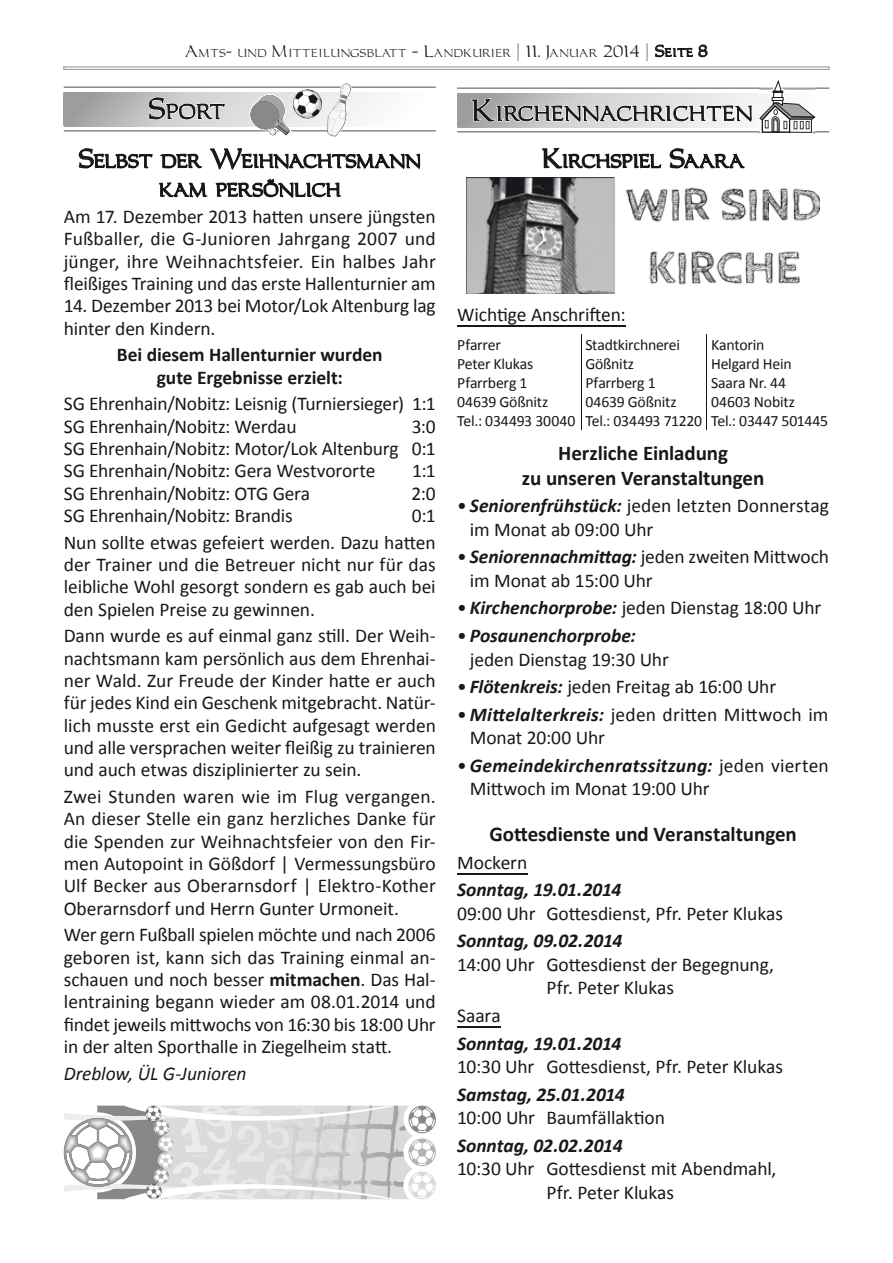
<style>
.page{position:relative;width:893px;height:1263px;background:#fff}
.page>*{position:absolute;margin:0;border:0;box-sizing:border-box;transform-origin:0 0}
.t1{font:700 21px/25.2px "Calibri";letter-spacing:-.005em;color:#1a171c;text-align:center}
.t2{font:19.5px/22.4px "Calibri";letter-spacing:-.01em;color:#1a171c}
.t3{font:italic 700 19.5px "Calibri";letter-spacing:-.005em;color:#1a171c}
.t4{font:700 19.5px/22.4px "Calibri";letter-spacing:-.005em;color:#1a171c;text-align:center}
.t5{font:italic 19.5px "Calibri";letter-spacing:-.005em;color:#1a171c}
.t6{font:15.75px/18.9px "Calibri";letter-spacing:-.015em;color:#1a171c}
.t7{font:15px "Carleton";color:#1a171c}
.s1{font-size:18px;color:#9d9ea0}
.s2{font-weight:700}
.s3{font-weight:700;font-style:italic}
</style>
<div class="page">
<svg style="left:64px;top:1105px;width:372px;height:94px"></svg>
<hr style="left:457px;top:326px;width:169px;height:1px;background:#1a171c">
<svg style="left:63px;top:44px;width:767px;height:154px"></svg>
<hr style="left:581px;top:334px;width:1px;height:96px;background:#1a171c">
<hr style="left:707px;top:334px;width:1px;height:96px;background:#1a171c">
<img style="left:466px;top:178px;width:354px;height:116px">
<hr style="left:457px;top:873px;width:70px;height:1px;background:#1a171c">
<hr style="left:457px;top:1026px;width:44px;height:2px;background:#1a171c">
<p class="t7" style="left:185px;top:42px;width:524px">Amts- und Mitteilungsblatt – Landkurier <span class="s1">|</span> 11. Januar 2014 <span class="s1">|</span> Seite 8</p>
<p class="t2" style="left:64px;top:205px;width:374px;text-align:justify">Am 17. Dezember 2013 hatten unsere jüngsten Fußballer, die G-Junioren Jahrgang 2007 und jünger, ihre Weihnachtsfeier. Ein halbes Jahr fleißiges Training und das erste Hallenturnier am</p>
<p class="t2" style="left:64px;top:295px;width:373px">14. Dezember 2013 bei Motor/Lok Altenburg lag hinter den Kindern.</p>
<p class="t4" style="left:117px;top:344px;width:267px">Bei diesem Hallenturnier wurden gute Ergebnisse erzielt:</p>
<p class="t2" style="left:64px;top:393px;width:374px">SG Ehrenhain/Nobitz: Leisnig (Turniersieger) 1:1<br>SG Ehrenhain/Nobitz: Werdau</p>
<p class="t2" style="left:64px;top:415px;width:374px;text-align:justify;text-indent:348px">3:0<br>SG Ehrenhain/Nobitz: Motor/Lok Altenburg 0:1<br>SG Ehrenhain/Nobitz: Gera Westvororte</p>
<p class="t2" style="left:412px;top:460px;width:25px">1:1</p>
<p class="t2" style="left:64px;top:482px;width:248px">SG Ehrenhain/Nobitz: OTG Gera</p>
<p class="t2" style="left:412px;top:482px;width:26px">2:0</p>
<p class="t2" style="left:64px;top:504px;width:231px">SG Ehrenhain/Nobitz: Brandis</p>
<p class="t2" style="left:64px;top:502px;width:374px;line-height:26.5px;text-align:right">0:1<br>Nun sollte etwas gefeiert werden. Dazu hatten</p>
<p class="t2" style="left:64px;top:553px;width:374px;text-align:justify">der Trainer und die Betreuer nicht nur für das leibliche Wohl gesorgt sondern es gab auch bei den Spielen Preise zu gewinnen.</p>
<p class="t2" style="left:64px;top:625px;width:374px;text-align:justify">Dann wurde es auf einmal ganz still. Der Weih&shy;nachtsmann kam persönlich aus dem Ehrenhai&shy;ner Wald. Zur Freude der Kinder hatte er auch für jedes Kind ein Geschenk mitgebracht. Natür&shy;lich musste erst ein Gedicht aufgesagt werden und alle versprachen weiter fleißig zu trainieren und auch etwas disziplinierter zu sein.</p>
<p class="t2" style="left:64px;top:785px;width:374px;text-align:justify">Zwei Stunden waren wie im Flug vergangen.<br>An dieser Stelle ein ganz herzliches Danke für die Spenden zur Weihnachtsfeier von den Fir&shy;men Autopoint in Gößdorf | Vermessungsbüro Ulf Becker aus Oberarnsdorf | Elektro-Kother Oberarnsdorf und Herrn Gunter Urmoneit.</p>
<p class="t2" style="left:64px;top:924px;width:374px;text-align:justify">Wer gern Fußball spielen möchte und nach 2006 geboren ist, kann sich das Training einmal an&shy;schauen und noch besser <span class="s2">mitmachen</span>. Das Hal&shy;lentraining begann wieder am 08.01.2014 und findet jeweils mittwochs von 16:30 bis 18:00 Uhr in der alten Sporthalle in Ziegelheim statt.</p>
<p class="t5" style="left:64px;top:1060px;width:184px">Dreblow, ÜL G-Junioren</p>
<p class="t2" style="left:457px;top:304px;width:170px">Wichtige Anschriften:</p>
<p class="t6" style="left:457px;top:336px;width:120px">Pfarrer<br>Peter Klukas<br>Pfarrberg 1<br>04639 Gößnitz<br>Tel.: 034493 30040</p>
<p class="t6" style="left:585px;top:336px;width:118px">Stadtkirchnerei<br>Gößnitz<br>Pfarrberg 1<br>04639 Gößnitz<br>Tel.: 034493 71220</p>
<p class="t6" style="left:711px;top:336px;width:119px">Kantorin<br>Helgard Hein<br>Saara Nr. 44<br>04603 Nobitz<br>Tel.: 03447 501445</p>
<p class="t1" style="left:522px;top:440px;width:244px">Herzliche Einladung<br>zu unseren Veranstaltungen</p>
<p class="t2" style="left:470px;top:494px;width:361px;line-height:23.4px;text-indent:-13px">• <span class="s3">Seniorenfrühstück:</span> jeden letzten Donnerstag im Monat ab 09:00 Uhr</p>
<p class="t2" style="left:470px;top:545px;width:361px;line-height:23.4px;text-indent:-13px">• <span class="s3">Seniorennachmittag:</span> jeden zweiten Mittwoch im Monat ab 15:00 Uhr</p>
<p class="t2" style="left:457px;top:597px;width:366px">• <span class="s3">Kirchenchorprobe:</span> jeden Dienstag 18:00 Uhr</p>
<p class="t2" style="left:470px;top:624px;width:200px;line-height:23.4px;text-indent:-13px">• <span class="s3">Posaunenchorprobe: </span>jeden Dienstag 19:30 Uhr</p>
<p class="t2" style="left:457px;top:676px;width:321px">• <span class="s3">Flötenkreis:</span> jeden Freitag ab 16:00 Uhr</p>
<p class="t2" style="left:470px;top:703px;width:360px;line-height:23.4px;text-indent:-13px">• <span class="s3">Mittelalterkreis:</span> jeden dritten Mittwoch im<br>Monat 20:00 Uhr</p>
<p class="t2" style="left:470px;top:754px;width:360px;line-height:23.4px;text-indent:-13px">• <span class="s3">Gemeindekirchenratssitzung:</span> jeden vierten<br>Mittwoch im Monat 19:00 Uhr</p>
<p class="t1" style="left:489px;top:821px;width:309px">Gottesdienste und Veranstaltungen</p>
<p class="t2" style="left:457px;top:851px;width:72px">Mockern</p>
<p class="t3" style="left:457px;top:877px;width:166px">Sonntag, 19.01.2014</p>
<p class="t2" style="left:457px;top:902px;width:327px">09:00 Uhr Gottesdienst, Pfr. Peter Klukas</p>
<p class="t3" style="left:457px;top:928px;width:167px">Sonntag, 09.02.2014</p>
<p class="t2" style="left:457px;top:953px;width:318px;line-height:23.4px;text-align:center">14:00 Uhr Gottesdienst der Begegnung,<br>Pfr. Peter Klukas</p>
<p class="t2" style="left:457px;top:1004px;width:45px">Saara</p>
<p class="t3" style="left:457px;top:1031px;width:166px">Sonntag, 19.01.2014</p>
<p class="t2" style="left:457px;top:1055px;width:327px">10:30 Uhr Gottesdienst, Pfr. Peter Klukas</p>
<p class="t3" style="left:457px;top:1082px;width:169px">Samstag, 25.01.2014</p>
<p class="t2" style="left:457px;top:1106px;width:209px">10:00 Uhr Baumfällaktion</p>
<p class="t3" style="left:457px;top:1133px;width:167px">Sonntag, 02.02.2014</p>
<p class="t2" style="left:546px;top:1157px;width:232px;line-height:23.4px;text-indent:-89px">10:30 Uhr Gottesdienst mit Abendmahl,<br>Pfr. Peter Klukas</p>
</div>
